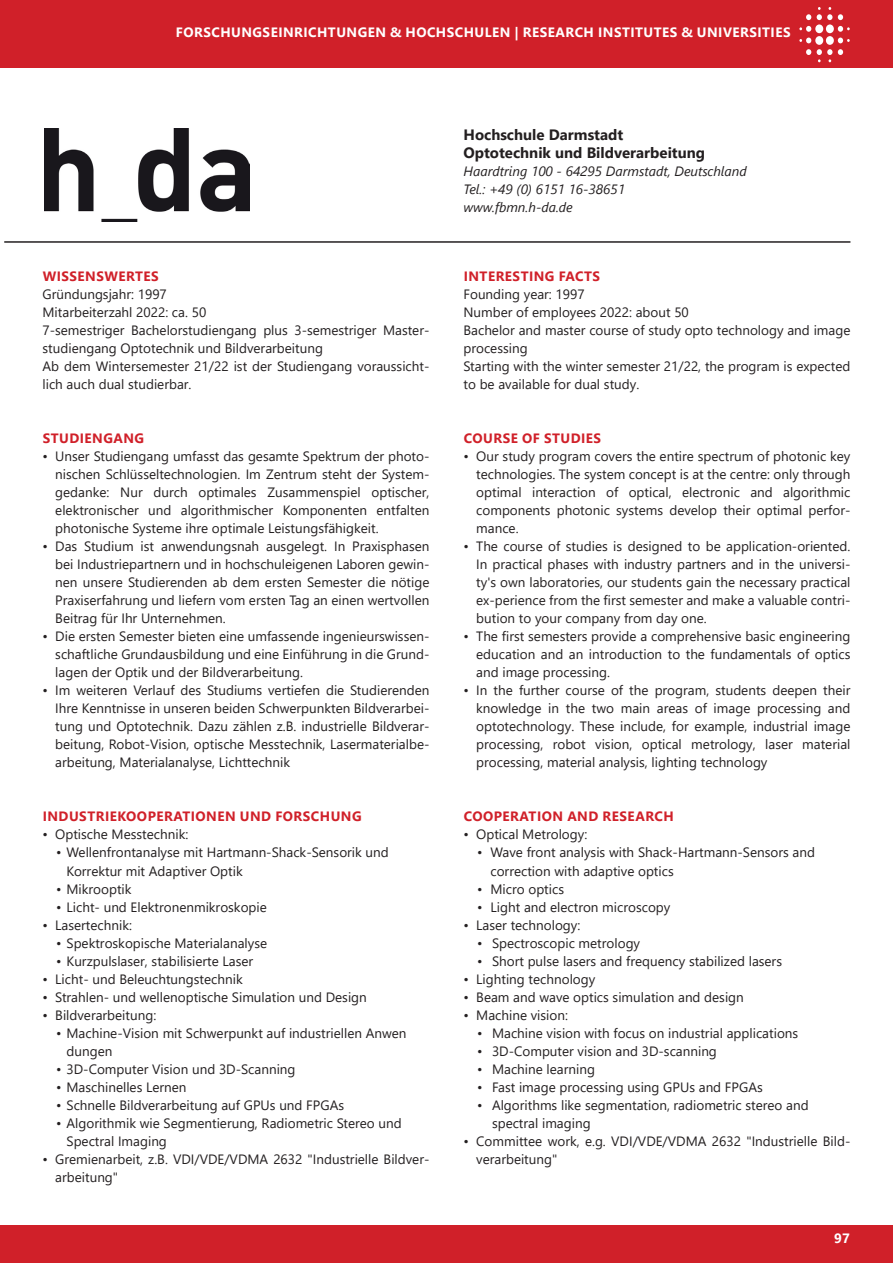
<style>
.page{position:relative;width:893px;height:1263px;background:#fff}
.page>*{position:absolute;margin:0;border:0;box-sizing:border-box;transform-origin:0 0}
.Fließtext{font:700 15px "Segoe UI";color:#231f20}
.Fließtext-2{font:13.5px/18px "Segoe UI";color:#231f20;text-align:justify}
.t1{font:700 13.5px "Segoe UI";letter-spacing:.035em;color:#d02029}
.Aufzählung{font:13.5px "Segoe UI";color:#231f20}
.Fließtext-3{font:italic 13.5px "Segoe UI";color:#231f20}
.t2{font:700 13.5px "Segoe UI";letter-spacing:.035em;color:#fff}
</style>
<div class="page">
<div style="left:0;top:0;width:893px;height:68px;background:#d02029"></div>
<div style="left:0;top:1226px;width:893px;height:37px;background:#d02029"></div>
<svg style="left:806px;top:49px;width:5px;height:6px"></svg>
<svg style="left:799px;top:26px;width:12px;height:6px"></svg>
<svg style="left:806px;top:14px;width:5px;height:6px"></svg>
<svg style="left:799px;top:38px;width:12px;height:5px"></svg>
<svg style="left:817px;top:7px;width:15px;height:13px"></svg>
<div style="left:815px;top:36px;width:8px;height:9px;background:#fff;border-radius:50%"></div>
<svg style="left:838px;top:49px;width:5px;height:6px"></svg>
<svg style="left:838px;top:26px;width:12px;height:6px"></svg>
<svg style="left:838px;top:14px;width:5px;height:6px"></svg>
<svg style="left:838px;top:38px;width:12px;height:5px"></svg>
<div style="left:815px;top:24px;width:8px;height:9px;background:#fff;border-radius:50%"></div>
<svg style="left:817px;top:49px;width:15px;height:13px"></svg>
<div style="left:826px;top:36px;width:8px;height:9px;background:#fff;border-radius:50%"></div>
<div style="left:826px;top:24px;width:8px;height:9px;background:#fff;border-radius:50%"></div>
<hr style="left:4px;top:241px;width:846px;height:2px;background:#231f20">
<img style="left:45px;top:129px;width:204px;height:92px">
<p class="t2" style="left:176px;top:20px;width:616px">FORSCHUNGSEINRICHTUNGEN &amp; HOCHSCHULEN | RESEARCH INSTITUTES &amp; UNIVERSITIES</p>
<p class="Fließtext" style="left:463px;top:120px;width:161px">Hochschule Darmstadt</p>
<p class="Fließtext" style="left:463px;top:138px;width:243px">Optotechnik und Bildverarbeitung</p>
<p class="Fließtext-3" style="left:463px;top:158px;width:285px">Haardtring 100 - 64295 Darmstadt, Deutschland</p>
<p class="Fließtext-3" style="left:463px;top:176px;width:163px">Tel.: +49 (0) 6151 16-38651</p>
<p class="Fließtext-3" style="left:463px;top:194px;width:111px">www.fbmn.h-da.de</p>
<p class="t1" style="left:43px;top:264px;width:118px">WISSENSWERTES</p>
<p class="t1" style="left:464px;top:264px;width:138px">INTERESTING FACTS</p>
<p class="Fließtext-2" style="left:43px;top:284px;width:126px">Gründungsjahr: 1997</p>
<p class="Fließtext-2" style="left:43px;top:302px;width:165px">Mitarbeiterzahl 2022: ca. 50</p>
<p class="Fließtext-2" style="left:43px;top:320px;width:388px">7-semestriger Bachelorstudiengang plus 3-semestriger Master&shy;studiengang Optotechnik und Bildverarbeitung</p>
<p class="Fließtext-2" style="left:43px;top:356px;width:388px">Ab dem Wintersemester 21/22 ist der Studiengang voraussicht&shy;lich auch dual studierbar.</p>
<p class="t1" style="left:43px;top:426px;width:103px">STUDIENGANG</p>
<p class="Fließtext-2" style="left:55px;top:446px;width:376px;text-indent:-13px">• Unser Studiengang umfasst das gesamte Spektrum der photo&shy;nischen Schlüsseltechnologien. Im Zentrum steht der System&shy;gedanke: Nur durch optimales Zusammenspiel optischer, elektronischer und algorithmischer Komponenten entfalten photonische Systeme ihre optimale Leistungsfähigkeit.</p>
<p class="Fließtext-2" style="left:55px;top:536px;width:376px;text-indent:-13px">• Das Studium ist anwendungsnah ausgelegt. In Praxisphasen bei Industriepartnern und in hochschuleigenen Laboren gewin&shy;nen unsere Studierenden ab dem ersten Semester die nötige Praxiserfahrung und liefern vom ersten Tag an einen wertvollen Beitrag für Ihr Unternehmen.</p>
<p class="Fließtext-2" style="left:55px;top:626px;width:376px;text-indent:-13px">• Die ersten Semester bieten eine umfassende ingenieurswissen&shy;schaftliche Grundausbildung und eine Einführung in die Grund&shy;lagen der Optik und der Bildverarbeitung.</p>
<p class="Fließtext-2" style="left:55px;top:680px;width:376px;text-indent:-13px">• Im weiteren Verlauf des Studiums vertiefen die Studierenden Ihre Kenntnisse in unseren beiden Schwerpunkten Bildverarbei&shy;tung und Optotechnik. Dazu zählen z.B. industrielle Bildverar&shy;beitung, Robot-Vision, optische Messtechnik, Lasermaterialbe&shy;arbeitung, Materialanalyse, Lichttechnik</p>
<p class="t1" style="left:43px;top:804px;width:320px">INDUSTRIEKOOPERATIONEN UND FORSCHUNG</p>
<p class="Fließtext-2" style="left:43px;top:824px;width:147px">• Optische Messtechnik:</p>
<p class="Fließtext-2" style="left:56px;top:842px;width:334px">• Wellenfrontanalyse mit Hartmann-Shack-Sensorik und</p>
<p class="Aufzählung" style="left:67px;top:858px;width:178px">Korrektur mit Adaptiver Optik</p>
<p class="Fließtext-2" style="left:56px;top:878px;width:77px">• Mikrooptik</p>
<p class="Fließtext-2" style="left:56px;top:896px;width:212px">• Licht- und Elektronenmikroskopie</p>
<p class="Fließtext-2" style="left:43px;top:914px;width:91px">• Lasertechnik:</p>
<p class="Fließtext-2" style="left:56px;top:932px;width:213px">• Spektroskopische Materialanalyse</p>
<p class="Fließtext-2" style="left:56px;top:950px;width:199px">• Kurzpulslaser, stabilisierte Laser</p>
<p class="Fließtext-2" style="left:43px;top:968px;width:202px">• Licht- und Beleuchtungstechnik</p>
<p class="Fließtext-2" style="left:43px;top:986px;width:326px">• Strahlen- und wellenoptische Simulation und Design</p>
<p class="Fließtext-2" style="left:43px;top:1004px;width:115px">• Bildverarbeitung:</p>
<p class="Fließtext-2" style="left:56px;top:1022px;width:352px">• Machine-Vision mit Schwerpunkt auf industriellen Anwen</p>
<p class="Aufzählung" style="left:67px;top:1038px;width:47px">dungen</p>
<p class="Fließtext-2" style="left:56px;top:1058px;width:241px">• 3D-Computer Vision und 3D-Scanning</p>
<p class="Fließtext-2" style="left:56px;top:1076px;width:132px">• Maschinelles Lernen</p>
<p class="Fließtext-2" style="left:56px;top:1094px;width:290px">• Schnelle Bildverarbeitung auf GPUs und FPGAs</p>
<p class="Fließtext-2" style="left:56px;top:1112px;width:347px">• Algorithmik wie Segmentierung, Radiometric Stereo und</p>
<p class="Aufzählung" style="left:67px;top:1128px;width:102px">Spectral Imaging</p>
<p class="Fließtext-2" style="left:55px;top:1148px;width:376px;text-indent:-13px">• Gremienarbeit, z.B. VDI/VDE/VDMA 2632 "Industrielle Bildver&shy;arbeitung"</p>
<p class="Fließtext-2" style="left:463px;top:284px;width:123px">Founding year: 1997</p>
<p class="Fließtext-2" style="left:463px;top:302px;width:227px">Number of employees 2022: about 50</p>
<p class="Fließtext-2" style="left:463px;top:320px;width:388px">Bachelor and master course of study opto technology and image processing</p>
<p class="Fließtext-2" style="left:463px;top:356px;width:388px">Starting with the winter semester 21/22, the program is expected to be available for dual study.</p>
<p class="t1" style="left:464px;top:426px;width:139px">COURSE OF STUDIES</p>
<p class="Fließtext-2" style="left:476px;top:446px;width:376px;text-indent:-13px">• Our study program covers the entire spectrum of photonic key technologies. The system concept is at the centre: only through optimal interaction of optical, electronic and algorithmic components photonic systems develop their optimal perfor&shy;mance.</p>
<p class="Fließtext-2" style="left:476px;top:536px;width:376px;text-indent:-13px">• The course of studies is designed to be application-oriented.<br>In practical phases with industry partners and in the universi&shy;ty's own laboratories, our students gain the necessary practical ex-perience from the first semester and make a valuable contri&shy;bution to your company from day one.</p>
<p class="Fließtext-2" style="left:476px;top:626px;width:376px;text-indent:-13px">• The first semesters provide a comprehensive basic engineering education and an introduction to the fundamentals of optics and image processing.</p>
<p class="Fließtext-2" style="left:476px;top:680px;width:376px;text-indent:-13px">• In the further course of the program, students deepen their knowledge in the two main areas of image processing and optotechnology. These include, for example, industrial image processing, robot vision, optical metrology, laser material processing, material analysis, lighting technology</p>
<p class="t1" style="left:464px;top:804px;width:212px">COOPERATION AND RESEARCH</p>
<p class="Fließtext-2" style="left:463px;top:824px;width:125px">• Optical Metrology:</p>
<p class="Fließtext-2" style="left:477px;top:842px;width:339px">• Wave front analysis with Shack-Hartmann-Sensors and</p>
<p class="Aufzählung" style="left:490px;top:858px;width:185px">correction with adaptive optics</p>
<p class="Fließtext-2" style="left:477px;top:878px;width:89px">• Micro optics</p>
<p class="Fließtext-2" style="left:477px;top:896px;width:195px">• Light and electron microscopy</p>
<p class="Fließtext-2" style="left:463px;top:914px;width:118px">• Laser technology:</p>
<p class="Fließtext-2" style="left:477px;top:932px;width:165px">• Spectroscopic metrology</p>
<p class="Fließtext-2" style="left:477px;top:950px;width:307px">• Short pulse lasers and frequency stabilized lasers</p>
<p class="Fließtext-2" style="left:463px;top:968px;width:133px">• Lighting technology</p>
<p class="Fließtext-2" style="left:463px;top:986px;width:282px">• Beam and wave optics simulation and design</p>
<p class="Fließtext-2" style="left:463px;top:1004px;width:106px">• Machine vision:</p>
<p class="Fließtext-2" style="left:477px;top:1022px;width:323px">• Machine vision with focus on industrial applications</p>
<p class="Fließtext-2" style="left:477px;top:1040px;width:241px">• 3D-Computer vision and 3D-scanning</p>
<p class="Fließtext-2" style="left:477px;top:1058px;width:119px">• Machine learning</p>
<p class="Fließtext-2" style="left:477px;top:1076px;width:287px">• Fast image processing using GPUs and FPGAs</p>
<p class="Fließtext-2" style="left:477px;top:1094px;width:333px">• Algorithms like segmentation, radiometric stereo and</p>
<p class="Aufzählung" style="left:492px;top:1110px;width:100px">spectral imaging</p>
<p class="Fließtext-2" style="left:476px;top:1130px;width:376px;text-indent:-13px">• Committee work, e.g. VDI/VDE/VDMA 2632 "Industrielle Bild&shy;verarbeitung"</p>
<p class="t2" style="left:834px;top:1225px;width:17px">97</p>
</div>
